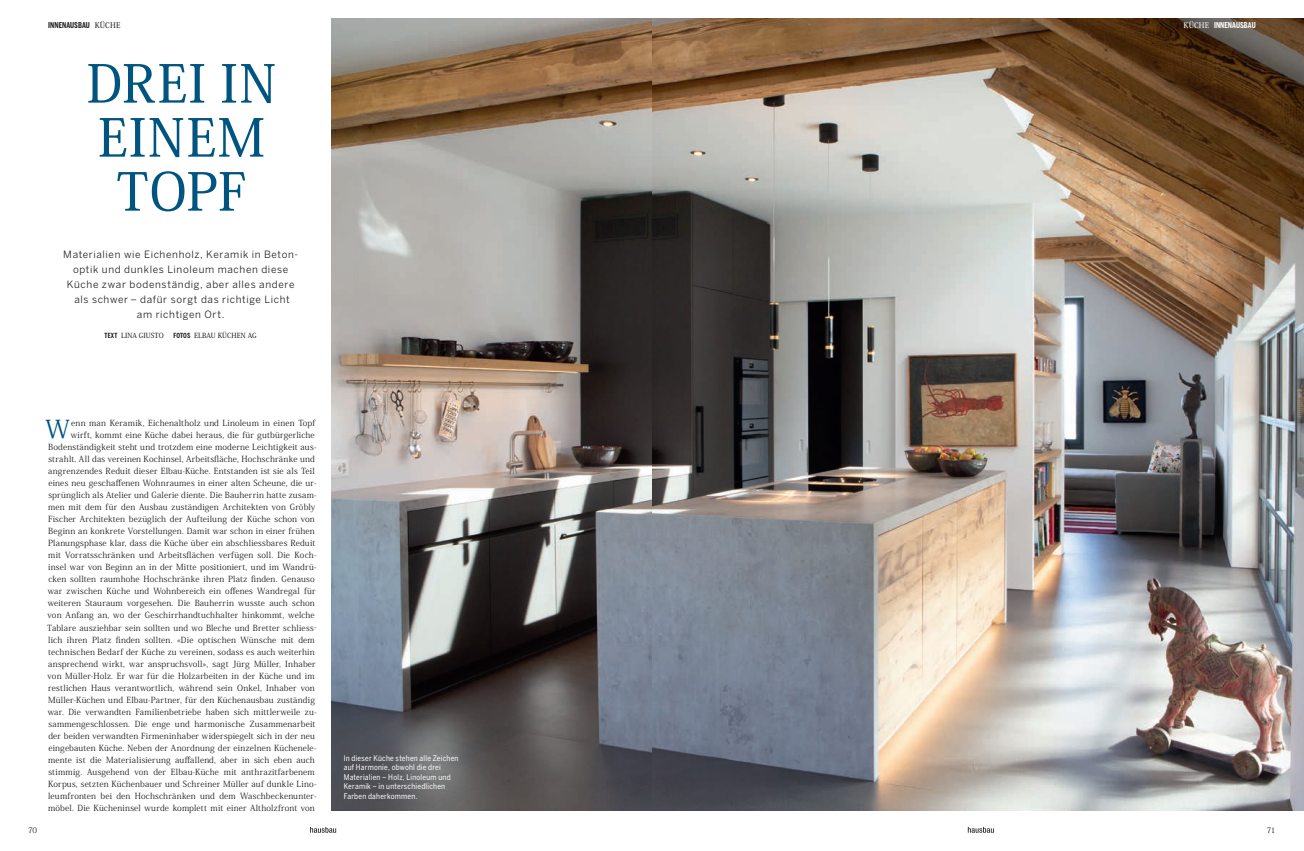
<style>
.page{position:relative;width:1304px;height:851px;background:#fff}
.page>*{position:absolute;margin:0;border:0;box-sizing:border-box;transform-origin:0 0}
.t1{font:500 52px/54px "Koz Min Pro";letter-spacing:.025em;color:#005580;text-align:center}
.t2{font:24.6px "Koz Min Pro";color:#005580}
.t3{font:10px/15px "Benton Sans";letter-spacing:.065em;color:#231f20;text-align:center}
.t4{font:8.4px/12px "Koz Min Pro";letter-spacing:.015em;color:#231f20;text-align:right}
.t5{font:700 8px "Benton Sans Compressed";letter-spacing:.005em;color:#231f20}
.t6{font:700 8px "Benton Sans Compressed";letter-spacing:.005em;color:#fff}
.t7{font:7.8px/9.5px "Benton Sans Condensed";letter-spacing:.03em;color:#fff}
.t8{font:7.6px "Koz Min Pro";color:#231f20}
.t9{font:500 7px "Koz Min Pro";letter-spacing:.005em;color:#231f20}
.s1{font-family:"Koz Min Pro";font-weight:500;font-size:7.7px}
.s2{font-family:"Benton Sans Compressed";font-weight:700}
</style>
<div class="page">
<img style="left:332px;top:19px;width:972px;height:791px">
<svg style="left:968px;top:827px;width:26px;height:5px"></svg>
<svg style="left:310px;top:827px;width:26px;height:5px"></svg>
<p class="t5" style="left:48px;top:20px;width:74px">INNENAUSBAU <span class="s1">KÜCHE</span></p>
<h1 class="t1" style="left:87px;top:54px;width:191px">DREI IN<br>EINEM<br>TOPF</h1>
<p class="t3" style="left:63px;top:247px;width:236px">Materialien wie Eichenholz, Keramik in Beton&shy;optik und dunkles Linoleum machen diese Küche zwar bodenständig, aber alles andere als schwer – dafür sorgt das richtige Licht<br>am richtigen Ort.</p>
<p class="t9" style="left:105px;top:330px;width:61px"><span class="s2">TEXT</span> LINA GIUSTO</p>
<p class="t9" style="left:173px;top:330px;width:85px"><span class="s2">FOTOS</span> ELBAU KÜCHEN AG</p>
<p class="t4" style="left:47px;top:417px;width:271px">enn man Keramik, Eichenaltholz und Linoleum in einen Topf<br>wirft, kommt eine Küche dabei heraus, die für gutbürgerliche Bodenständigkeit steht und trotzdem eine moderne Leichtigkeit aus&shy;strahlt. All das vereinen Kochinsel, Arbeitsfläche, Hochschränke und angrenzendes Reduit dieser Elbau-Küche. Entstanden ist sie als Teil eines neu geschaffenen Wohnraumes in einer alten Scheune, die ur&shy;sprünglich als Atelier und Galerie diente. Die Bauherrin hatte zusam&shy;men mit dem für den Ausbau zuständigen Architekten von Gröbly Fischer Architekten bezüglich der Aufteilung der Küche schon von Beginn an konkrete Vorstellungen. Damit war schon in einer frühen Planungsphase klar, dass die Küche über ein abschliessbares Reduit mit Vorratsschränken und Arbeitsflächen verfügen soll. Die Koch&shy;insel war von Beginn an in der Mitte positioniert, und im Wandrü&shy;cken sollten raumhohe Hochschränke ihren Platz finden. Genauso war zwischen Küche und Wohnbereich ein offenes Wandregal für weiteren Stauraum vorgesehen. Die Bauherrin wusste auch schon von Anfang an, wo der Geschirrhandtuchhalter hinkommt, welche Tablare ausziehbar sein sollten und wo Bleche und Bretter schliess&shy;lich ihren Platz finden sollten. «Die optischen Wünsche mit dem technischen Bedarf der Küche zu vereinen, sodass es auch weiterhin ansprechend wirkt, war anspruchsvoll», sagt Jürg Müller, Inhaber von Müller-Holz. Er war für die Holzarbeiten in der Küche und im restlichen Haus verantwortlich, während sein Onkel, Inhaber von Müller-Küchen und Elbau-Partner, für den Küchenausbau zuständig war. Die verwandten Familienbetriebe haben sich mittlerweile zu&shy;sammengeschlossen. Die enge und harmonische Zusammenarbeit der beiden verwandten Firmeninhaber widerspiegelt sich in der neu eingebauten Küche. Neben der Anordnung der einzelnen Küchenele&shy;mente ist die Materialisierung auffallend, aber in sich eben auch stimmig. Ausgehend von der Elbau-Küche mit anthrazitfarbenem Korpus, setzten Küchenbauer und Schreiner Müller auf dunkle Lino&shy;leumfronten bei den Hochschränken und dem Waschbeckenunter&shy;möbel. Die Kücheninsel wurde komplett mit einer Altholzfront von</p>
<h2 class="t2" style="left:46px;top:412px;width:26px">W</h2>
<p class="t7" style="left:344px;top:753px;width:116px">In dieser Küche stehen alle Zeichen auf Harmonie, obwohl die drei<br>Materialien – Holz, Linoleum und<br>Keramik – in unterschiedlichen<br>Farben daherkommen.</p>
<p class="t6" style="left:1183px;top:20px;width:74px"><span class="s1">KÜCHE</span> INNENAUSBAU</p>
<p class="t8" style="left:28px;top:824px;width:11px">70</p>
<p class="t8" style="left:1267px;top:824px;width:10px">71</p>
</div>
